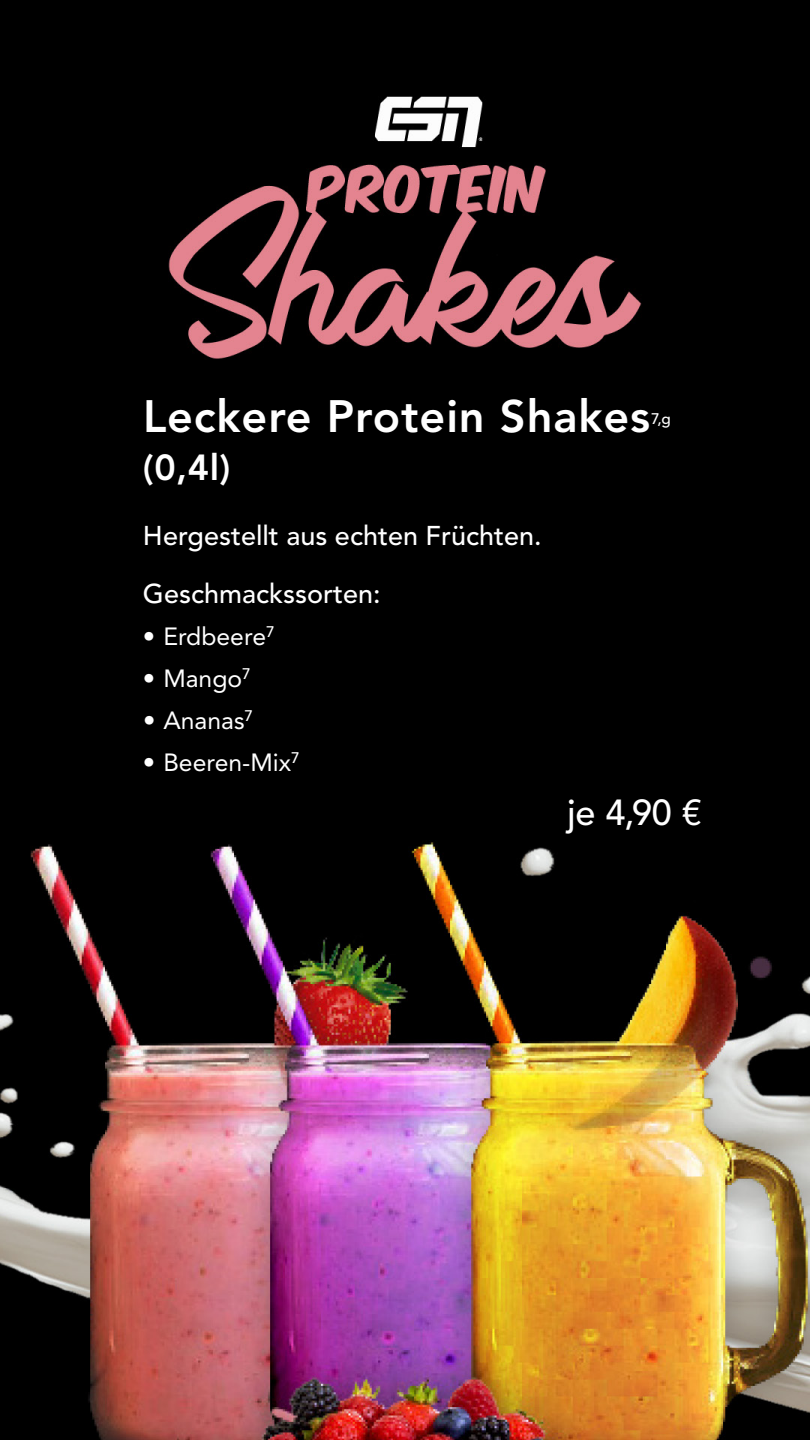
<style>
.page{position:relative;width:810px;height:1440px;background:#fff}
.page>*{position:absolute;margin:0;border:0;box-sizing:border-box;transform-origin:0 0}
.t1{font:800 45px "Avenir LT Std";letter-spacing:.02em;color:#fff}
.t2{font:500 36px "Avenir LT Std";color:#fff}
.t3{font:800 36px "Avenir LT Std";color:#fff}
.t4{font:500 27px/57.9px "Avenir LT Std";color:#fff}
.t5{font:24.75px "Avenir LT Std";color:#fff}
.t6{font:500 15.3px "Avenir LT Std";color:#fff}
.s1{font-weight:500}
</style>
<div class="page">
<img style="left:0;top:0;width:810px;height:1440px">
<h1 class="t1" style="left:143px;top:390px;width:509px">Leckere Protein Shakes</h1>
<p class="t6" style="left:651px;top:409px;width:21px">7,g</p>
<h2 class="t3" style="left:143px;top:446px;width:89px">(0,4l)</h2>
<p class="t4" style="left:143px;top:508px;width:400px">Hergestellt aus echten Früchten.<br>Geschmackssorten:</p>
<p class="t5" style="left:143px;top:622px;width:133px"><span class="s1">•</span> Erdbeere<sup>7</sup></p>
<p class="t5" style="left:143px;top:664px;width:109px">• Mango<sup>7</sup></p>
<p class="t5" style="left:143px;top:706px;width:112px">• Ananas<sup>7</sup></p>
<p class="t5" style="left:143px;top:748px;width:158px">• Beeren-Mix<sup>7</sup></p>
<h2 class="t2" style="left:567px;top:791px;width:136px">je 4,90 €</h2>
</div>
